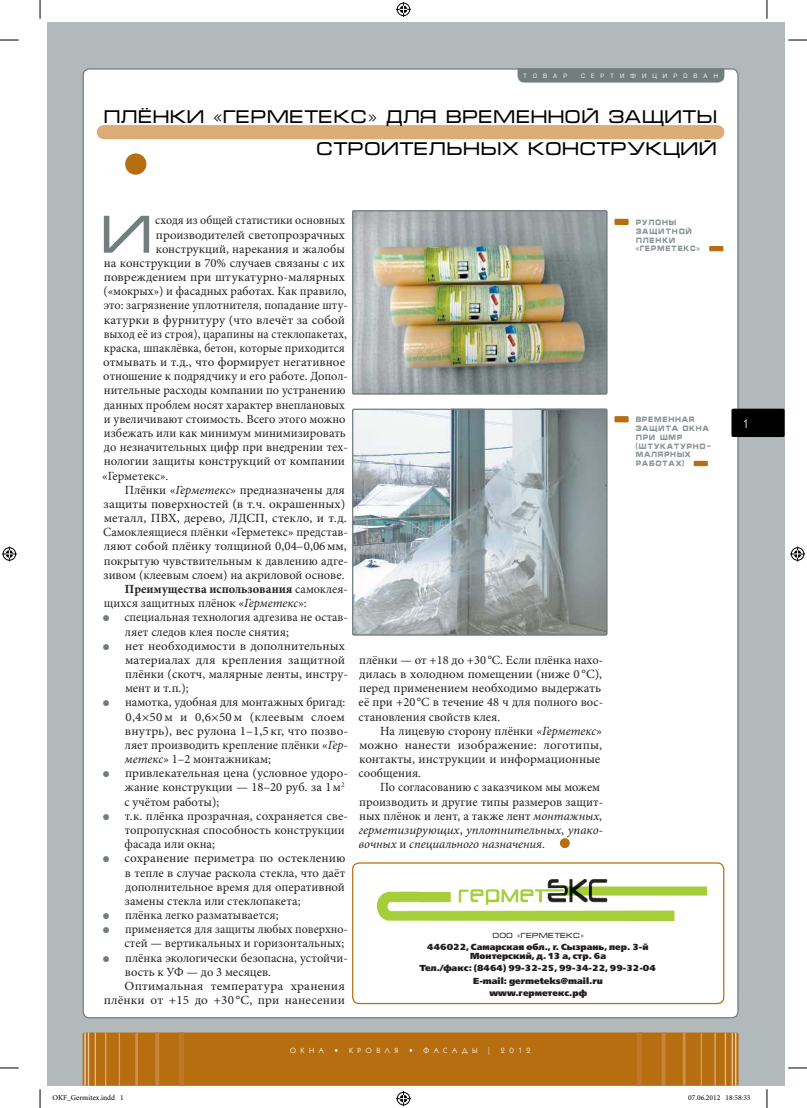
<style>
.page{position:relative;width:807px;height:1108px;background:#fff}
.page>*{position:absolute;margin:0;border:0;box-sizing:border-box;transform-origin:0 0}
.t1{font:54px "Micra C";color:#727d7e}
.t2{font:18.62px/31.9px "Micra C";color:#000;text-align:right}
.t3{font:12.5px/14.1px "Minion Pro";color:#231f20}
.t4{font:12.5px/14.1px "Minion Pro";color:#231f20;scale:1.05 1}
.t5{font:12.5px/14.1px "Minion Pro";color:#231f20;scale:1.04 1}
.t6{font:12.5px/14.1px "Minion Pro";color:#231f20;text-align:right;scale:.96 1}
.t7{font:12.5px "Minion Pro";color:#231f20;scale:.95 1}
.t8{font:700 12.5px "Minion Pro";color:#231f20}
.t9{font:700 12.5px "Repriza C";color:#fff}
.t10{font:8.75px/12.2px "Free Set Extra Bold C";color:#231f20;text-align:center}
.t11{font:700 7.5px/8.8px "Micra C";letter-spacing:.1em;color:#8a9495;scale:.75 1}
.t12{font:7.5px "Minion Pro";color:#000}
.t13{font:7.5px "Kabel Book C";letter-spacing:.61em;color:#fff}
.t14{font:7.5px "Micra C";color:#231f20}
.t15{font:6.25px "Eurofont C";letter-spacing:.985em;color:#fff}
.s1{font-style:italic}
.s2{font-weight:400}
.s3{font-size:22.5px;color:#727d7e}
</style>
<div class="page">
<div style="left:47px;top:22px;width:737px;height:1063px;background:#b1b9ba"></div>
<div style="left:83px;top:1032px;width:655px;height:53px;background:#b76e11;border-radius:2px"></div>
<hr style="left:84px;top:1032px;width:2px;height:53px;background:#efd8bf">
<hr style="left:88px;top:1032px;width:1px;height:53px;background:#e9c9a6">
<hr style="left:95px;top:1032px;width:1px;height:53px;background:#e2ba8e">
<hr style="left:105px;top:1032px;width:1px;height:53px;background:#dbac78">
<hr style="left:119px;top:1032px;width:1px;height:53px;background:#d49e64">
<hr style="left:135px;top:1032px;width:3px;height:53px;background:#cd9150">
<svg style="left:155px;top:1032px;width:4px;height:53px"></svg>
<div style="left:179px;top:1032px;width:5px;height:53px;background:#be7926"></div>
<hr style="left:735px;top:1032px;width:1px;height:53px;background:#efd8bf">
<hr style="left:731px;top:1032px;width:1px;height:53px;background:#e9c9a6">
<hr style="left:724px;top:1032px;width:2px;height:53px;background:#e2ba8e">
<hr style="left:714px;top:1032px;width:1px;height:53px;background:#dbac78">
<hr style="left:700px;top:1032px;width:2px;height:53px;background:#d49e64">
<hr style="left:682px;top:1032px;width:3px;height:53px;background:#cd9150">
<svg style="left:661px;top:1032px;width:4px;height:53px"></svg>
<div style="left:636px;top:1032px;width:6px;height:53px;background:#be7926"></div>
<div style="left:83px;top:69px;width:654px;height:948px;background:#fff;border-radius:6px"></div>
<div style="left:559px;top:838px;width:10px;height:10px;background:#b76e11;border-radius:50%"></div>
<svg style="left:97px;top:125px;width:627px;height:14px;background:#dbac79"></svg>
<div style="left:125px;top:153px;width:21px;height:22px;background:#b76e11;border-radius:50%"></div>
<svg style="left:517px;top:68px;width:207px;height:15px;background:#778283"></svg>
<img style="left:352px;top:210px;width:256px;height:185px">
<svg style="left:352px;top:408px;width:256px;height:228px;background:#a7b1b4"></svg>
<div style="left:614px;top:219px;width:14px;height:6px;background:#b76e11"></div>
<div style="left:709px;top:246px;width:14px;height:5px;background:#b76e11"></div>
<div style="left:614px;top:416px;width:14px;height:6px;background:#b76e11"></div>
<div style="left:693px;top:461px;width:14px;height:5px;background:#b76e11"></div>
<div style="left:731px;top:409px;width:53px;height:28px;background:#000;border-radius:2px"></div>
<div style="left:352px;top:862px;width:372px;height:142px;border:1px solid #b76e11;border-radius:6px"></div>
<img style="left:378px;top:880px;width:328px;height:40px">
<svg style="left:0;top:39px;width:19px;height:2px"></svg>
<svg style="left:788px;top:39px;width:18px;height:2px"></svg>
<svg style="left:0;top:1067px;width:19px;height:1px"></svg>
<svg style="left:788px;top:1067px;width:18px;height:1px"></svg>
<svg style="left:39px;top:0;width:2px;height:19px"></svg>
<svg style="left:39px;top:1089px;width:2px;height:19px"></svg>
<svg style="left:766px;top:0;width:1px;height:19px"></svg>
<svg style="left:766px;top:1089px;width:1px;height:19px"></svg>
<svg style="left:396px;top:2px;width:15px;height:15px"></svg>
<svg style="left:396px;top:1091px;width:15px;height:15px"></svg>
<svg style="left:2px;top:546px;width:15px;height:15px"></svg>
<svg style="left:790px;top:546px;width:15px;height:15px"></svg>
<p class="t15" style="left:523px;top:74px;width:45px">ТОВАР</p>
<p class="t15" style="left:581px;top:74px;width:138px">СЕРТИФИЦИРОВАН</p>
<h2 class="t2" style="left:104px;top:101px;width:614px">Плёнки «ГЕРМЕТЕКС» ДЛЯ ВРЕМЕННОЙ ЗАЩИТЫ<br>СТРОИТЕЛЬНЫХ КОНСТРУКЦИЙ</h2>
<h1 class="t1" style="left:101px;top:209px;width:54px">И</h1>
<p class="t7" style="left:155px;top:215px;width:201px">сходя из общей статистики основных</p>
<p class="t3" style="left:156px;top:228px;width:190px">производителей светопрозрачных</p>
<p class="t3" style="left:156px;top:243px;width:190px">конструкций, нарекания и жалобы</p>
<p class="t3" style="left:104px;top:257px;width:242px">на конструкции в 70% случаев связаны с их</p>
<p class="t4" style="left:104px;top:271px;width:231px">повреждением при штукатурно-малярных</p>
<p class="t3" style="left:103px;top:285px;width:245px">(«мокрых») и фасадных работах. Как правило,</p>
<p class="t3" style="left:104px;top:299px;width:246px">это: загрязнение уплотнителя, попадание шту-</p>
<p class="t4" style="left:104px;top:314px;width:231px">катурки в фурнитуру (что влечёт за собой</p>
<p class="t7" style="left:104px;top:329px;width:257px">выход её из строя), царапины на стеклопакетах,</p>
<p class="t6" style="left:104px;top:342px;width:253px">краска, шпаклёвка, бетон, которые приходится</p>
<p class="t3" style="left:103px;top:356px;width:243px">отмывать и т. д., что формирует негативное</p>
<p class="t3" style="left:103px;top:370px;width:246px">отношение к подрядчику и его работе. Допол-</p>
<p class="t3" style="left:104px;top:384px;width:243px">нительные расходы компании по устранению</p>
<p class="t3" style="left:104px;top:399px;width:242px">данных проблем носят характер внеплановых</p>
<p class="t3" style="left:104px;top:413px;width:243px">и увеличивают стоимость. Всего этого можно</p>
<p class="t3" style="left:104px;top:427px;width:243px">избежать или как минимум минимизировать</p>
<p class="t3" style="left:104px;top:441px;width:245px">до незначительных цифр при внедрении тех-</p>
<p class="t3" style="left:104px;top:455px;width:242px">нологии защиты конструкций от компании</p>
<p class="t3" style="left:102px;top:469px;width:68px">«Герметекс».</p>
<p class="t3" style="left:125px;top:484px;width:221px">Плёнки «<span class="s1">Герметекс</span>» предназначены для</p>
<p class="t4" style="left:104px;top:498px;width:232px">защиты поверхностей (в т. ч. окрашенных)</p>
<p class="t4" style="left:104px;top:512px;width:233px">металл, ПВХ, дерево, ЛДСП, стекло, и т. д.</p>
<p class="t3" style="left:103px;top:526px;width:246px">Самоклеящиеся плёнки «Герметекс» представ-</p>
<p class="t5" style="left:104px;top:540px;width:235px">ляют собой плёнку толщиной 0,04–0,06 мм,</p>
<p class="t3" style="left:104px;top:554px;width:245px">покрытую чувствительным к давлению адге-</p>
<p class="t3" style="left:104px;top:569px;width:242px">зивом (клеевым слоем) на акриловой основе.</p>
<p class="t8" style="left:125px;top:584px;width:224px">Преимущества использования <span class="s2">самоклея-</span></p>
<p class="t3" style="left:104px;top:597px;width:204px">щихся защитных плёнок «<span class="s1">Герметекс</span>»:</p>
<p class="t3" style="left:125px;top:611px;width:224px;text-indent:-23px"><span class="s3">•</span> специальная технология адгезива не остав&shy;ляет следов клея после снятия;</p>
<p class="t4" style="left:125px;top:640px;width:214px;text-indent:-23px"><span class="s3">•</span> нет необходимости в дополнительных материалах для крепления защитной плёнки (скотч, малярные ленты, инстру&shy;мент и т. п.);</p>
<p class="t3" style="left:125px;top:696px;width:225px;text-indent:-23px"><span class="s3">•</span> намотка, удобная для монтажных бригад:<br>0,4×50 м и 0,6×50 м (клеевым слоем внутрь), вес рулона 1–1,5 кг, что позво&shy;ляет производить крепление плёнки «<span class="s1">Гер&shy;метекс</span>» 1–2 монтажникам;</p>
<p class="t5" style="left:124px;top:767px;width:216px;text-indent:-23px"><span class="s3">•</span> привлекательная цена (условное удоро&shy;жание конструкции — 18–20 руб. за 1 м<sup>2 </sup>с учётом работы);</p>
<p class="t3" style="left:124px;top:810px;width:225px;text-indent:-23px"><span class="s3">•</span> т. к. плёнка прозрачная, сохраняется све&shy;топропускная способность конструкции фасада или окна;</p>
<p class="t4" style="left:125px;top:852px;width:211px;text-align:justify;text-indent:-23px"><span class="s3">•</span> сохранение периметра по остеклению в тепле в случае раскола стекла, что даёт дополнительное время для оперативной замены стекла или стеклопакета;</p>
<p class="t3" style="left:102px;top:909px;width:178px"><span class="s3">•</span> плёнка легко разматывается;</p>
<p class="t6" style="left:102px;top:923px;width:258px"><span class="s3">•</span> применяется для защиты любых поверхно&shy;стей — вертикальных и горизонтальных;</p>
<p class="t3" style="left:102px;top:951px;width:247px"><span class="s3">•</span> плёнка экологически безопасна, устойчи-</p>
<p class="t3" style="left:125px;top:965px;width:148px">вость к УФ — до 3 месяцев.</p>
<p class="t4" style="left:125px;top:980px;width:211px">Оптимальная температура хранения</p>
<p class="t4" style="left:104px;top:994px;width:231px">плёнки от +15 до +30 °С, при нанесении</p>
<p class="t11" style="left:635px;top:218px;width:87px">Рулоны защитной пленки «Герметекс»</p>
<p class="t11" style="left:635px;top:415px;width:102px">Временная защита окна при ШМР (штукатурно&shy;малярных работах)</p>
<p class="t9" style="left:743px;top:416px;width:5px">1</p>
<p class="t3" style="left:358px;top:654px;width:246px">плёнки — от +18 до +30 °С. Если плёнка нахо&shy;дилась в холодном помещении (ниже 0 °С), перед применением необходимо выдержать её при +20 °С в течение 48 ч для полного вос&shy;становления свойств клея.</p>
<p class="t3" style="left:358px;top:725px;width:245px;text-indent:22px">На лицевую сторону плёнки «<span class="s1">Герметекс</span>» можно нанести изображение: логотипы, контакты, инструкции и информационные сообщения.</p>
<p class="t3" style="left:358px;top:781px;width:246px;text-indent:22px">По согласованию с заказчиком мы можем производить и другие типы размеров защит&shy;ных плёнок и лент, а также лент <span class="s1">монтажных</span>, <span class="s1">герметизирующих</span>, <span class="s1">уплотнительных</span>, <span class="s1">упако&shy;вочных</span> и <span class="s1">специального назначения</span>.</p>
<p class="t14" style="left:492px;top:931px;width:93px">ООО «Герметекс»</p>
<p class="t10" style="left:427px;top:943px;width:223px;line-height:8.8px">446022, Самарская обл., г. Сызрань, пер. 3-й<br>Монтерский, д. 13 а, стр. 6а</p>
<p class="t10" style="left:419px;top:962px;width:238px">Тел./факс: (8464) 99-32-25, 99-34-22, 99-32-04<br>E-mail: germeteks@mail.ru<br>www.герметекс.рф</p>
<p class="t13" style="left:290px;top:1047px;width:35px">ОКНА</p>
<p class="t13" style="left:334px;top:1047px;width:65px">• КРОВЛЯ</p>
<p class="t13" style="left:409px;top:1047px;width:70px">• ФАСАДЫ</p>
<p class="t13" style="left:500px;top:1047px;width:31px">2012</p>
<p class="t12" style="left:53px;top:1095px;width:73px">OKF_Germitex.indd 1</p>
<p class="t12" style="left:688px;top:1095px;width:64px">07.06.2012 18:58:33</p>
</div>
